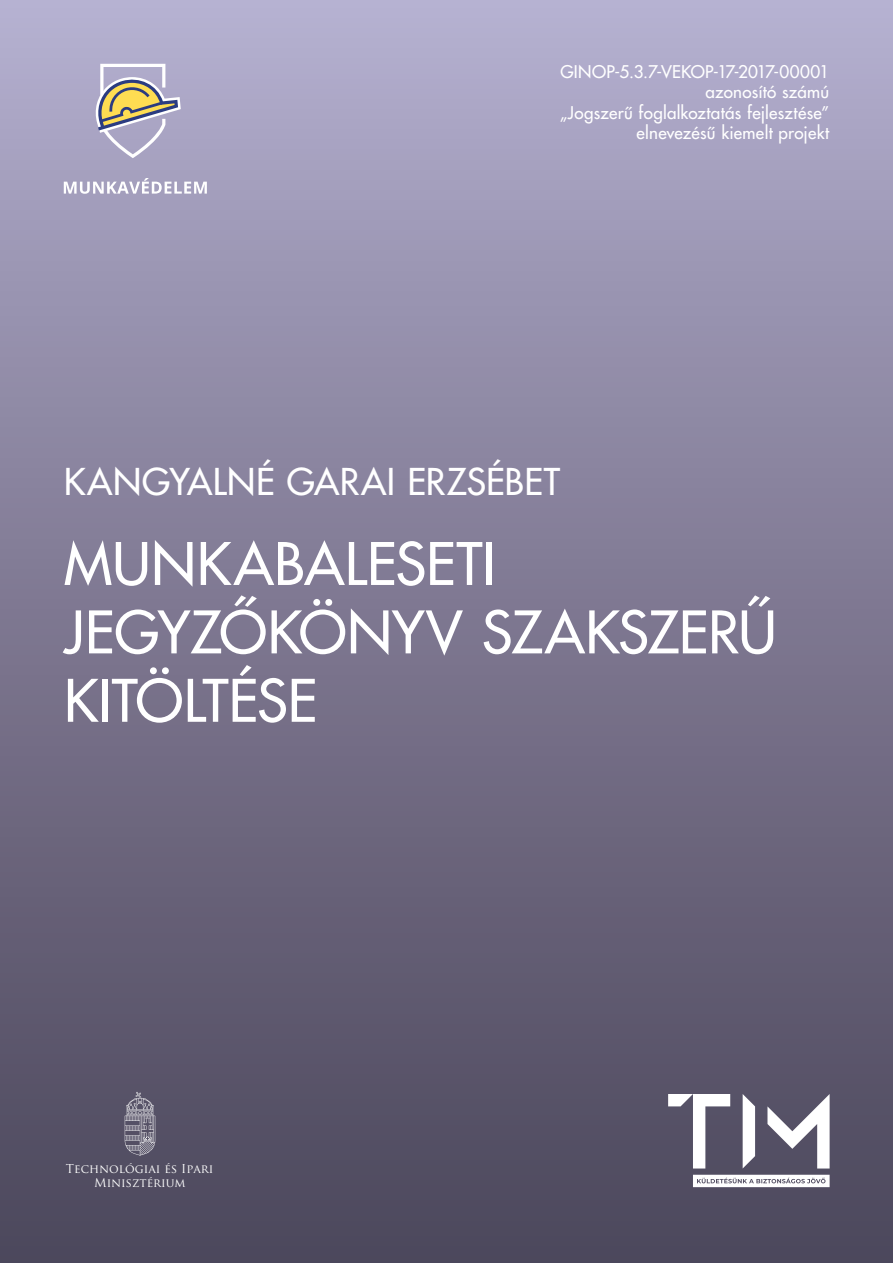
<style>
.page{position:relative;width:893px;height:1263px;background:#fff}
.page>*{position:absolute;margin:0;border:0;box-sizing:border-box;transform-origin:0 0}
.t1{font:57px/68.4px "Futura Std Medium CE";color:#fff}
.t2{font:36px "Futura Std Medium CE";letter-spacing:.01em;color:#fff}
.t3{font:17.1px/20.4px "Futura Std Medium CE";letter-spacing:.015em;color:#fff;text-align:right}
.t4{font:11.85px/14.1px "Trajan Pro";color:#fff;text-align:center}
</style>
<div class="page">
<div style="left:0;top:0;width:893px;height:1263px;background:linear-gradient(to bottom,#b3aecd,#494357)"></div>
<svg style="left:64px;top:178px;width:143px;height:16px"></svg>
<svg style="left:95px;top:64px;width:86px;height:94px;background:#b5afb1"></svg>
<svg style="left:743px;top:1094px;width:12px;height:74px"></svg>
<svg style="left:668px;top:1094px;width:62px;height:74px"></svg>
<svg style="left:767px;top:1094px;width:63px;height:74px"></svg>
<svg style="left:693px;top:1175px;width:137px;height:12px"></svg>
<svg style="left:125px;top:1092px;width:30px;height:63px;background:#7d7a8a"></svg>
<p class="t3" style="left:560px;top:61px;width:271px">GINOP-5.3.7-VEKOP-17-2017-00001 azonosító számú<br>„Jogszerű foglalkoztatás fejlesztése” elnevezésű kiemelt projekt</p>
<h2 class="t2" style="left:64px;top:459px;width:498px">KANGYALNÉ GARAI ERZSÉBET</h2>
<h1 class="t1" style="left:64px;top:529px;width:714px">MUNKABALESETI<br>JEGYZŐKÖNYV SZAKSZERŰ<br>KITÖLTÉSE</h1>
<p class="t4" style="left:66px;top:1161px;width:149px">Technológiai és Ipari<br>Minisztérium</p>
</div>
